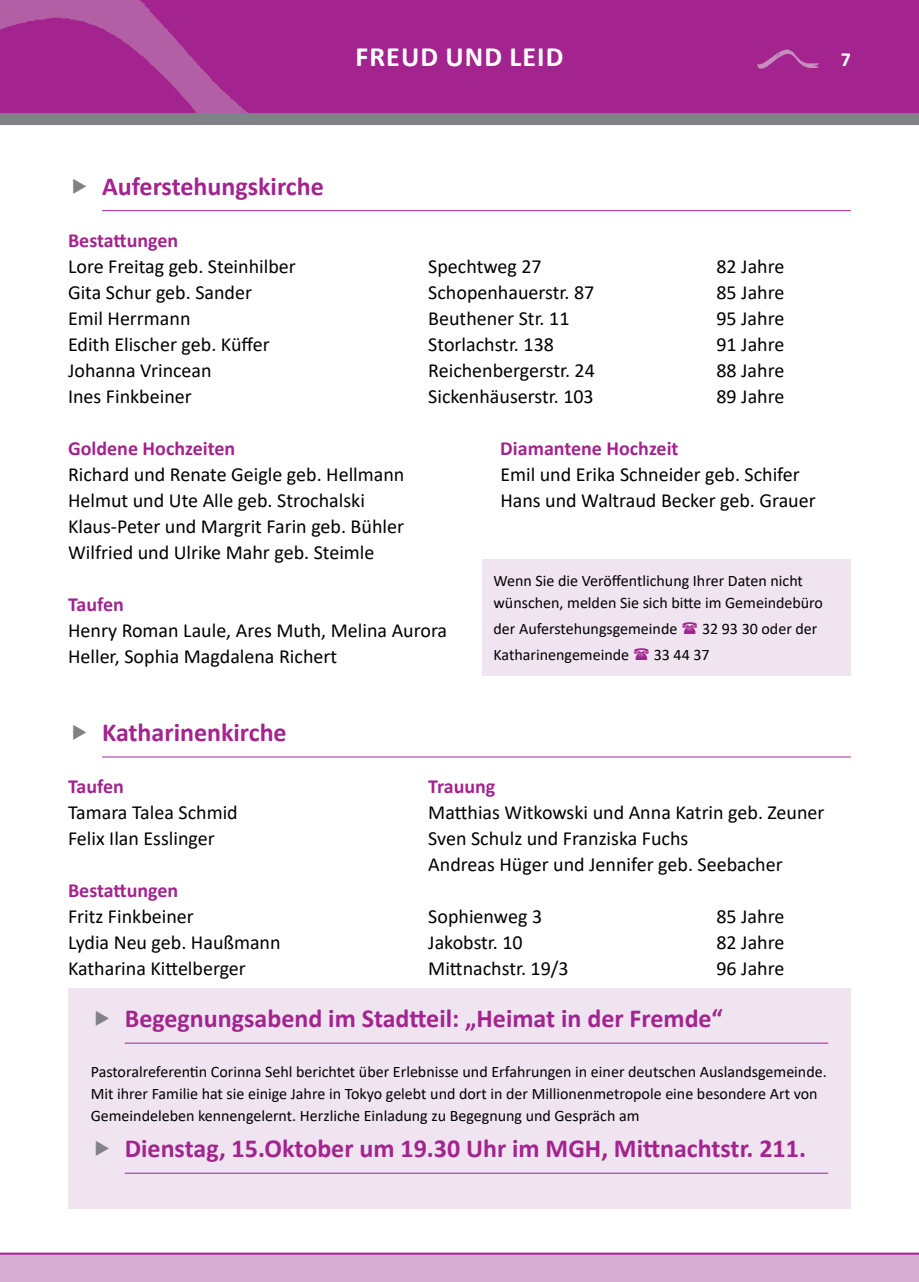
<style>
.page{position:relative;width:919px;height:1282px;background:#fff}
.page>*{position:absolute;margin:0;border:0;box-sizing:border-box;transform-origin:0 0}
.t1{font:700 28px "Calibri";letter-spacing:.04em;color:#fff}
.t2{font:700 26px "Calibri";color:#a3238f}
.t3{font:20px/26px "Calibri";color:#000}
.t4{font:700 20px "Calibri";color:#a3238f}
.t5{font:700 20px "Calibri";color:#fff}
.t6{font:16px/22px "Calibri";color:#000}
</style>
<div class="page">
<div style="left:0;top:0;width:918px;height:113px;background:#a3238f"></div>
<div style="left:0;top:113px;width:918px;height:12px;background:#808285"></div>
<img style="left:0;top:0;width:248px;height:113px">
<img style="left:757px;top:49px;width:62px;height:20px">
<div style="left:0;top:1253px;width:918px;height:28px;background:#d5add1"></div>
<hr style="left:0;top:1252px;width:918px;height:2px;background:#a3238f">
<hr style="left:102px;top:210px;width:748px;height:1px;background:#a3238f">
<hr style="left:102px;top:756px;width:748px;height:1px;background:#a3238f">
<div style="left:482px;top:558px;width:368px;height:117px;background:#efe4f0"></div>
<div style="left:68px;top:988px;width:782px;height:220px;background:#efe4f0"></div>
<hr style="left:125px;top:1042px;width:703px;height:1px;background:#a3238f">
<hr style="left:125px;top:1172px;width:703px;height:1px;background:#a3238f">
<h1 class="t1" style="left:355px;top:37px;width:109px">Freud und</h1>
<h1 class="t1" style="left:509px;top:37px;width:52px">Leid</h1>
<p class="t5" style="left:840px;top:45px;width:12px">7</p>
<h2 class="t2" style="left:102px;top:167px;width:223px">Auferstehungskirche</h2>
<p class="t4" style="left:68px;top:226px;width:112px">Bestattungen</p>
<p class="t3" style="left:68px;top:252px;width:229px">Lore Freitag geb. Steinhilber</p>
<p class="t3" style="left:428px;top:252px;width:115px">Spechtweg 27</p>
<p class="t3" style="left:716px;top:252px;width:69px">82 Jahre</p>
<p class="t3" style="left:68px;top:278px;width:185px">Gita Schur geb. Sander</p>
<p class="t3" style="left:428px;top:278px;width:167px">Schopenhauerstr. 87</p>
<p class="t3" style="left:716px;top:278px;width:69px">85 Jahre</p>
<p class="t3" style="left:68px;top:304px;width:124px">Emil Herrmann</p>
<p class="t3" style="left:428px;top:304px;width:143px">Beuthener Str. 11</p>
<p class="t3" style="left:716px;top:304px;width:69px">95 Jahre</p>
<p class="t3" style="left:68px;top:330px;width:203px">Edith Elischer geb. Küffer</p>
<p class="t3" style="left:428px;top:330px;width:127px">Storlachstr. 138</p>
<p class="t3" style="left:716px;top:330px;width:69px">91 Jahre</p>
<p class="t3" style="left:68px;top:356px;width:145px">Johanna Vrincean</p>
<p class="t3" style="left:428px;top:356px;width:168px">Reichenbergerstr. 24</p>
<p class="t3" style="left:716px;top:356px;width:69px">88 Jahre</p>
<p class="t3" style="left:68px;top:382px;width:125px">Ines Finkbeiner</p>
<p class="t3" style="left:428px;top:382px;width:167px">Sickenhäuserstr. 103</p>
<p class="t3" style="left:716px;top:382px;width:69px">89 Jahre</p>
<p class="t4" style="left:68px;top:434px;width:169px">Goldene Hochzeiten</p>
<p class="t4" style="left:500px;top:434px;width:180px">Diamantene Hochzeit</p>
<p class="t3" style="left:68px;top:460px;width:338px">Richard und Renate Geigle geb. Hellmann</p>
<p class="t3" style="left:500px;top:460px;width:301px">Emil und Erika Schneider geb. Schifer</p>
<p class="t3" style="left:68px;top:486px;width:298px">Helmut und Ute Alle geb. Strochalski</p>
<p class="t3" style="left:500px;top:486px;width:317px">Hans und Waltraud Becker geb. Grauer</p>
<p class="t3" style="left:68px;top:512px;width:337px">Klaus-Peter und Margrit Farin geb. Bühler<br>Wilfried und Ulrike Mahr geb. Steimle</p>
<p class="t4" style="left:68px;top:590px;width:57px">Taufen</p>
<p class="t3" style="left:68px;top:616px;width:380px">Henry Roman Laule, Ares Muth, Melina Aurora<br>Heller, Sophia Magdalena Richert</p>
<p class="t6" style="left:493px;top:569px;width:331px">Wenn Sie die Veröffentlichung Ihrer Daten nicht wünschen, melden Sie sich bitte im Gemeindebüro</p>
<p class="t6" style="left:493px;top:617px;width:185px">der Auferstehungsgemeinde</p>
<p class="t6" style="left:702px;top:617px;width:117px">32 93 30 oder der</p>
<p class="t6" style="left:493px;top:643px;width:137px">Katharinengemeinde</p>
<p class="t6" style="left:653px;top:643px;width:57px">33 44 37</p>
<h2 class="t2" style="left:102px;top:713px;width:186px">Katharinenkirche</h2>
<p class="t4" style="left:68px;top:772px;width:57px">Taufen</p>
<p class="t4" style="left:428px;top:772px;width:69px">Trauung</p>
<p class="t3" style="left:68px;top:798px;width:171px">Tamara Talea Schmid</p>
<p class="t3" style="left:428px;top:798px;width:398px">Matthias Witkowski und Anna Katrin geb. Zeuner</p>
<p class="t3" style="left:68px;top:824px;width:148px">Felix Ilan Esslinger</p>
<p class="t3" style="left:428px;top:824px;width:356px">Sven Schulz und Franziska Fuchs<br>Andreas Hüger und Jennifer geb. Seebacher</p>
<p class="t4" style="left:68px;top:876px;width:112px">Bestattungen</p>
<p class="t3" style="left:68px;top:902px;width:127px">Fritz Finkbeiner</p>
<p class="t3" style="left:428px;top:902px;width:115px">Sophienweg 3</p>
<p class="t3" style="left:716px;top:902px;width:69px">85 Jahre</p>
<p class="t3" style="left:68px;top:928px;width:214px">Lydia Neu geb. Haußmann</p>
<p class="t3" style="left:428px;top:928px;width:96px">Jakobstr. 10</p>
<p class="t3" style="left:716px;top:928px;width:69px">82 Jahre</p>
<p class="t3" style="left:68px;top:954px;width:179px">Katharina Kittelberger</p>
<p class="t3" style="left:428px;top:954px;width:142px">Mittnachstr. 19/3</p>
<p class="t3" style="left:716px;top:954px;width:69px">96 Jahre</p>
<h2 class="t2" style="left:125px;top:999px;width:599px">Begegnungsabend im Stadtteil: „Heimat in der Fremde“</h2>
<p class="t6" style="left:91px;top:1059px;width:737px">Pastoralreferentin Corinna Sehl berichtet über Erlebnisse und Erfahrungen in einer deutschen Auslandsgemeinde.<br>Mit ihrer Familie hat sie einige Jahre in Tokyo gelebt und dort in der Millionenmetropole eine besondere Art von<br>Gemeindeleben kennengelernt. Herzliche Einladung zu Begegnung und Gespräch am</p>
<h2 class="t2" style="left:125px;top:1129px;width:439px">Dienstag, 15.Oktober um 19.30 Uhr im MGH</h2>
<h2 class="t2" style="left:601px;top:1129px;width:206px">, Mittnachtstr. 211.</h2>
</div>
